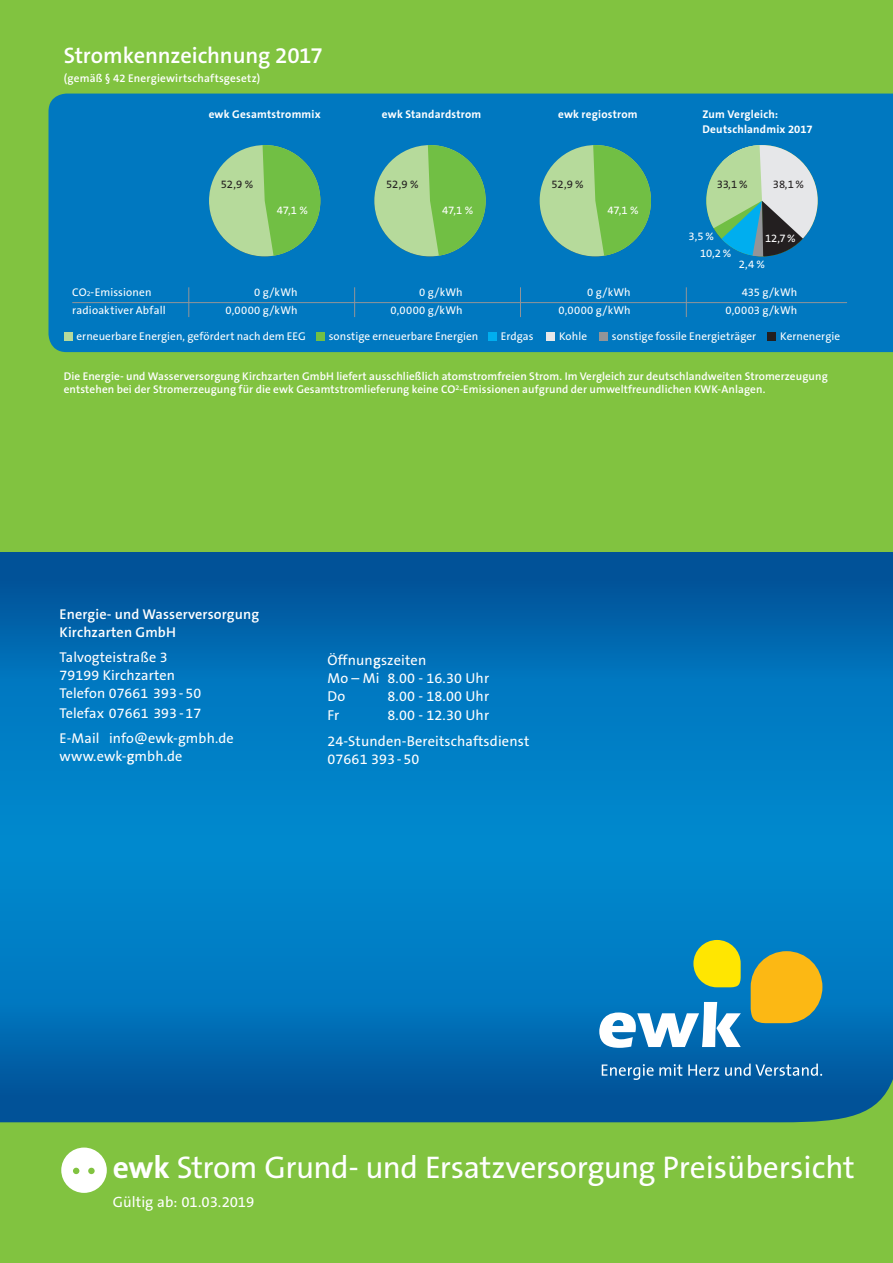
<style>
.page{position:relative;width:893px;height:1263px;background:#fff}
.page>*{position:absolute;margin:0;border:0;box-sizing:border-box;transform-origin:0 0}
.t1{font:31.5px "The Sans B5 Plain";letter-spacing:-.015em;color:#fff}
.t2{font:600 22.5px "The Sans B6";letter-spacing:-.01em;color:#fff}
.t3{font:15px "The Sans B5 Plain";letter-spacing:-.005em;color:#fff}
.t4{font:14.4px/18.1px "The Sans B5 Plain";letter-spacing:.01em;color:#fff}
.t5{font:14.25px/18.5px "The Sans B5 Plain";letter-spacing:.01em;color:#fff}
.t6{font:600 14.25px/18px "The Sans B6";letter-spacing:.01em;color:#fff}
.t7{font:600 11.25px/12.8px "The Sans B6";letter-spacing:.01em;color:#fff}
.t8{font:11.25px "The Sans B5 Plain";letter-spacing:.01em;color:#fff}
.t9{font:700 11.25px/15px "The Sans B7";letter-spacing:.02em;color:#fff}
.t10{font:11.25px "The Sans B5 Plain";letter-spacing:-.01em;color:#231f20}
.s1{font-size:7.05px}
.s2{font-family:"The Sans B6";font-weight:600}
.s3{font-family:"The Sans B7";font-weight:700}
</style>
<div class="page">
<div style="left:0;top:980px;width:893px;height:283px;background:#81c340"></div>
<svg style="left:0;top:842px;width:893px;height:280px;background:#0074b9"></svg>
<div style="left:0;top:0;width:893px;height:553px;background:#81c340"></div>
<div style="left:0;top:553px;width:893px;height:289px;background:linear-gradient(to bottom,#01549b,#0091d7)"></div>
<svg style="left:599px;top:1002px;width:142px;height:46px;background:#7cb5da"></svg>
<svg style="left:693px;top:940px;width:48px;height:47px;background:#d1d323"></svg>
<svg style="left:751px;top:951px;width:71px;height:72px;background:#d3ad30"></svg>
<svg style="left:602px;top:1064px;width:80px;height:16px"></svg>
<svg style="left:688px;top:1064px;width:31px;height:12px"></svg>
<svg style="left:725px;top:1063px;width:97px;height:13px"></svg>
<div style="left:49px;top:94px;width:844px;height:258px;background:#0078c0"></div>
<svg style="left:706px;top:145px;width:112px;height:111px;background:#7db0b0"></svg>
<div style="left:64px;top:332px;width:8px;height:8px;background:#b6da9b"></div>
<div style="left:316px;top:332px;width:8px;height:8px;background:#71bf44"></div>
<div style="left:488px;top:332px;width:9px;height:8px;background:#00aeef"></div>
<div style="left:546px;top:332px;width:9px;height:8px;background:#e6e7e9"></div>
<div style="left:599px;top:332px;width:9px;height:8px;background:#939598"></div>
<div style="left:767px;top:332px;width:9px;height:8px;background:#231f20"></div>
<hr style="left:72px;top:302px;width:775px;height:1px;background:#939598">
<hr style="left:188px;top:287px;width:1px;height:30px;background:#939598">
<hr style="left:354px;top:287px;width:1px;height:30px;background:#939598">
<hr style="left:520px;top:287px;width:1px;height:30px;background:#939598">
<hr style="left:686px;top:287px;width:1px;height:30px;background:#939598">
<svg style="left:540px;top:145px;width:111px;height:111px"></svg>
<svg style="left:374px;top:145px;width:112px;height:111px"></svg>
<svg style="left:209px;top:145px;width:111px;height:111px"></svg>
<svg style="left:61px;top:1147px;width:46px;height:46px"></svg>
<div style="left:88px;top:1168px;width:7px;height:6px;background:#81c340;border-radius:50%"></div>
<h2 class="t2" style="left:64px;top:44px;width:261px">Stromkennzeichnung 2017</h2>
<p class="t7" style="left:64px;top:73px;width:198px">(gemäß § 42 Energiewirtschaftsgesetz)</p>
<p class="t9" style="left:209px;top:107px;width:114px">ewk Gesamtstrommix</p>
<p class="t9" style="left:382px;top:107px;width:101px">ewk Standardstrom</p>
<p class="t9" style="left:558px;top:107px;width:81px">ewk regiostrom</p>
<p class="t9" style="left:702px;top:107px;width:112px">Zum Vergleich:<br>Deutschlandmix 2017</p>
<p class="t10" style="left:221px;top:178px;width:34px">52,9 %</p>
<p class="t8" style="left:277px;top:205px;width:33px">47,1 %</p>
<p class="t10" style="left:386px;top:178px;width:34px">52,9 %</p>
<p class="t8" style="left:442px;top:205px;width:33px">47,1 %</p>
<p class="t10" style="left:551px;top:178px;width:34px">52,9 %</p>
<p class="t8" style="left:607px;top:205px;width:33px">47,1 %</p>
<p class="t10" style="left:717px;top:178px;width:32px">33,1 %</p>
<p class="t8" style="left:688px;top:230px;width:27px">3,5 %</p>
<p class="t10" style="left:773px;top:178px;width:33px">38,1 %</p>
<p class="t8" style="left:765px;top:233px;width:32px">12,7%</p>
<p class="t8" style="left:700px;top:247px;width:33px">10,2%</p>
<p class="t8" style="left:739px;top:258px;width:28px">2,4 %</p>
<p class="t8" style="left:72px;top:287px;width:81px">CO<span class="s1">2</span>-Emissionen</p>
<p class="t8" style="left:254px;top:287px;width:45px">0 g/kWh</p>
<p class="t8" style="left:419px;top:287px;width:45px">0 g/kWh</p>
<p class="t8" style="left:587px;top:287px;width:45px">0 g/kWh</p>
<p class="t8" style="left:742px;top:287px;width:57px">435 g/kWh</p>
<p class="t8" style="left:72px;top:305px;width:95px">radioaktiver Abfall</p>
<p class="t8" style="left:225px;top:305px;width:74px">0,0000 g/kWh</p>
<p class="t8" style="left:390px;top:305px;width:74px">0,0000 g/kWh</p>
<p class="t8" style="left:558px;top:305px;width:74px">0,0000 g/kWh</p>
<p class="t8" style="left:725px;top:305px;width:73px">0,0003 g/kWh</p>
<p class="t8" style="left:77px;top:331px;width:231px">erneuerbare Energien, gefördert nach dem EEG</p>
<p class="t8" style="left:329px;top:331px;width:151px">sonstige erneuerbare Energien</p>
<p class="t8" style="left:501px;top:331px;width:34px">Erdgas</p>
<p class="t8" style="left:559px;top:331px;width:29px">Kohle</p>
<p class="t8" style="left:612px;top:331px;width:146px">sonstige fossile Energieträger</p>
<p class="t8" style="left:780px;top:331px;width:61px">Kernenergie</p>
<p class="t7" style="left:64px;top:370px;width:765px">Die Energie- und Wasserversorgung Kirchzarten GmbH liefert ausschließlich atomstromfreien Strom. Im Vergleich zur deutschlandweiten Stromerzeugung entstehen bei der Stromerzeugung für die ewk Gesamtstromlieferung keine CO<sup>2</sup>-Emissionen aufgrund der umweltfreundlichen KWK-Anlagen.</p>
<p class="t6" style="left:60px;top:605px;width:201px">Energie- und Wasserversorgung<br>Kirchzarten GmbH</p>
<p class="t5" style="left:60px;top:649px;width:143px">Talvogteistraße 3<br>79199 Kirchzarten<br>Telefon 07661 393-50<br>Telefax 07661 393-17</p>
<p class="t5" style="left:60px;top:730px;width:176px;line-height:18px">E-Mail info@ewk-gmbh.de www.ewk-<span class="s2">g</span>mbh.de</p>
<p class="t4" style="left:327px;top:651px;width:163px">Öffnun<span class="s2">g</span>szeiten<br>Mo – Mi 8.00 - 16.30 Uhr<br>Do</p>
<p class="t4" style="left:388px;top:687px;width:103px">8.00 - 18.00 Uhr</p>
<p class="t4" style="left:327px;top:703px;width:203px;line-height:25.8px;text-indent:60px">8.00 - 12.30 Uhr<br>24-Stunden-Bereitschaftsdienst</p>
<p class="t4" style="left:327px;top:751px;width:94px">07661 393-50</p>
<p class="t4" style="left:327px;top:707px;width:13px">Fr</p>
<h1 class="t1" style="left:113px;top:1151px;width:743px"><span class="s3">ewk</span> Strom Grund- und Ersatzversorgung Preisübersicht</h1>
<h3 class="t3" style="left:113px;top:1194px;width:143px">Gültig ab: 01.03.2019</h3>
</div>
